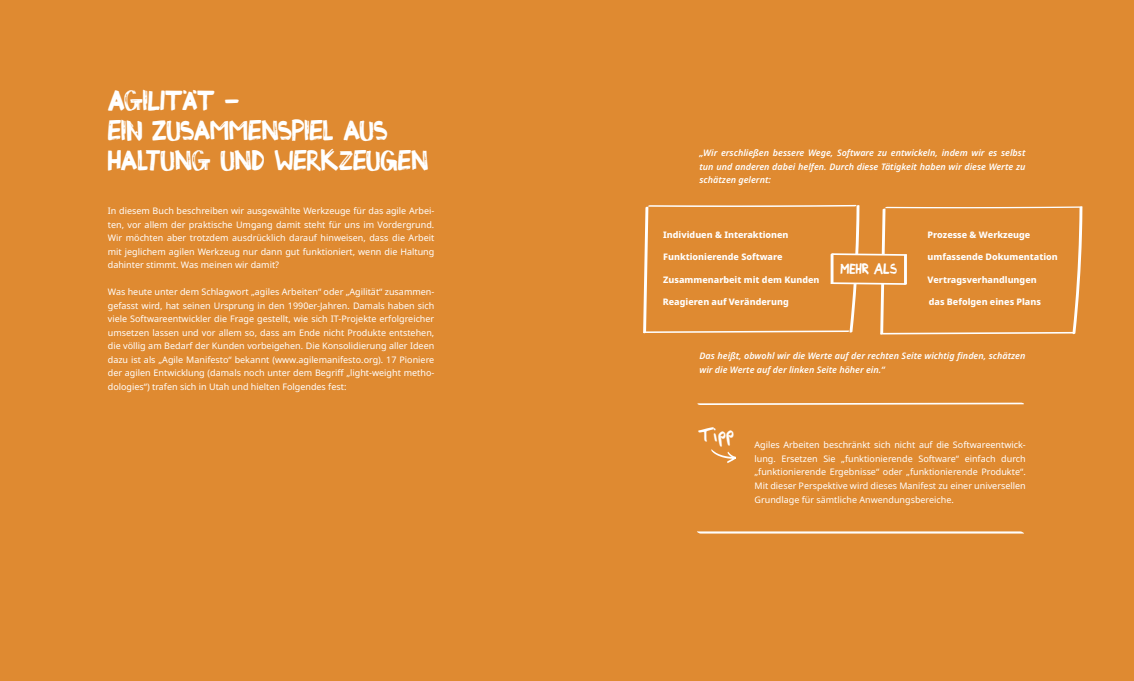
<style>
.page{position:relative;width:1134px;height:681px;background:#fff}
.page>*{position:absolute;margin:0;border:0;box-sizing:border-box;transform-origin:0 0}
.t1{font:30px "Felttip 2";color:#fff}
.t2{font:24px/30px "Copic 2 Ak";letter-spacing:-.005em;color:#fff}
.t3{font:12px "Copic 2 Ak";letter-spacing:-.005em;color:#fff}
.t4{font:9px/13.5px "Noto Sans";color:#fff;text-align:justify}
.t5{font:italic 600 9px/13.5px "Noto Sans";color:#fff;text-align:justify}
.t6{font:800 9px "Noto Sans";color:#fff}
.s1{font-family:"Comic Ak Sonderzeichen"}
</style>
<div class="page">
<div style="left:0;top:0;width:1134px;height:680px;background:#df8a31"></div>
<svg style="left:643px;top:204px;width:440px;height:130px"></svg>
<svg style="left:711px;top:449px;width:25px;height:14px"></svg>
<svg style="left:697px;top:531px;width:327px;height:2px"></svg>
<svg style="left:697px;top:402px;width:327px;height:3px"></svg>
<p class="t2" style="left:108px;top:84px;width:133px">AGILITÄT <span class="s1">-</span></p>
<p class="t2" style="left:108px;top:114px;width:322px">EIN ZUSAMMENSPIEL AUS<br>HALTUNG UND WERKZEUGEN</p>
<p class="t4" style="left:108px;top:204px;width:328px">In diesem Buch beschreiben wir ausgewählte Werkzeuge für das agile Arbei&shy;ten, vor allem der praktische Umgang damit steht für uns im Vordergrund.<br>Wir möchten aber trotzdem ausdrücklich darauf hinweisen, dass die Arbeit mit jeglichem agilen Werkzeug nur dann gut funktioniert, wenn die Haltung dahinter stimmt. Was meinen wir damit?</p>
<p class="t4" style="left:108px;top:285px;width:328px">Was heute unter dem Schlagwort „agiles Arbeiten“ oder „Agilität“ zusammen&shy;gefasst wird, hat seinen Ursprung in den 1990er-Jahren. Damals haben sich viele Softwareentwickler die Frage gestellt, wie sich IT-Projekte erfolgreicher umsetzen lassen und vor allem so, dass am Ende nicht Produkte entstehen, die völlig am Bedarf der Kunden vorbeigehen. Die Konsolidierung aller Ideen dazu ist als „Agile Manifesto“ bekannt (www.agilemanifesto.org). 17 Pioniere der agilen Entwicklung (damals noch unter dem Begriff „light-weight metho&shy;dologies“) trafen sich in Utah und hielten Folgendes fest:</p>
<p class="t6" style="left:663px;top:295px;width:127px">Reagieren auf Veränderung</p>
<p class="t6" style="left:929px;top:295px;width:114px">das Befolgen eines Plans</p>
<p class="t5" style="left:699px;top:146px;width:327px">„Wir erschließen bessere Wege, Software zu entwickeln, indem wir es selbst tun und anderen dabei helfen. Durch diese Tätigkeit haben wir diese Werte zu schätzen gelernt:</p>
<p class="t6" style="left:663px;top:228px;width:127px">Individuen &amp; Interaktionen</p>
<p class="t6" style="left:663px;top:250px;width:121px">Funktionierende Software</p>
<p class="t6" style="left:663px;top:273px;width:158px">Zusammenarbeit mit dem Kunden</p>
<p class="t6" style="left:927px;top:273px;width:111px">Vertragsverhandlungen</p>
<p class="t6" style="left:927px;top:228px;width:104px">Prozesse &amp; Werkzeuge</p>
<p class="t6" style="left:927px;top:250px;width:132px">umfassende Dokumentation</p>
<p class="t3" style="left:840px;top:261px;width:58px">MEHR ALS</p>
<p class="t5" style="left:699px;top:349px;width:327px">Das heißt, obwohl wir die Werte auf der rechten Seite wichtig finden, schätzen wir die Werte auf der linken Seite höher ein.“</p>
<p class="t1" style="left:697px;top:423px;width:37px;rotate:-7deg">Tipp</p>
<p class="t4" style="left:754px;top:438px;width:273px">Agiles Arbeiten beschränkt sich nicht auf die Softwareentwick&shy;lung. Ersetzen Sie „funktionierende Software“ einfach durch „funktionierende Ergebnisse“ oder „funktionierende Produkte“.<br>Mit dieser Perspektive wird dieses Manifest zu einer universellen Grundlage für sämtliche Anwendungsbereiche.</p>
</div>
